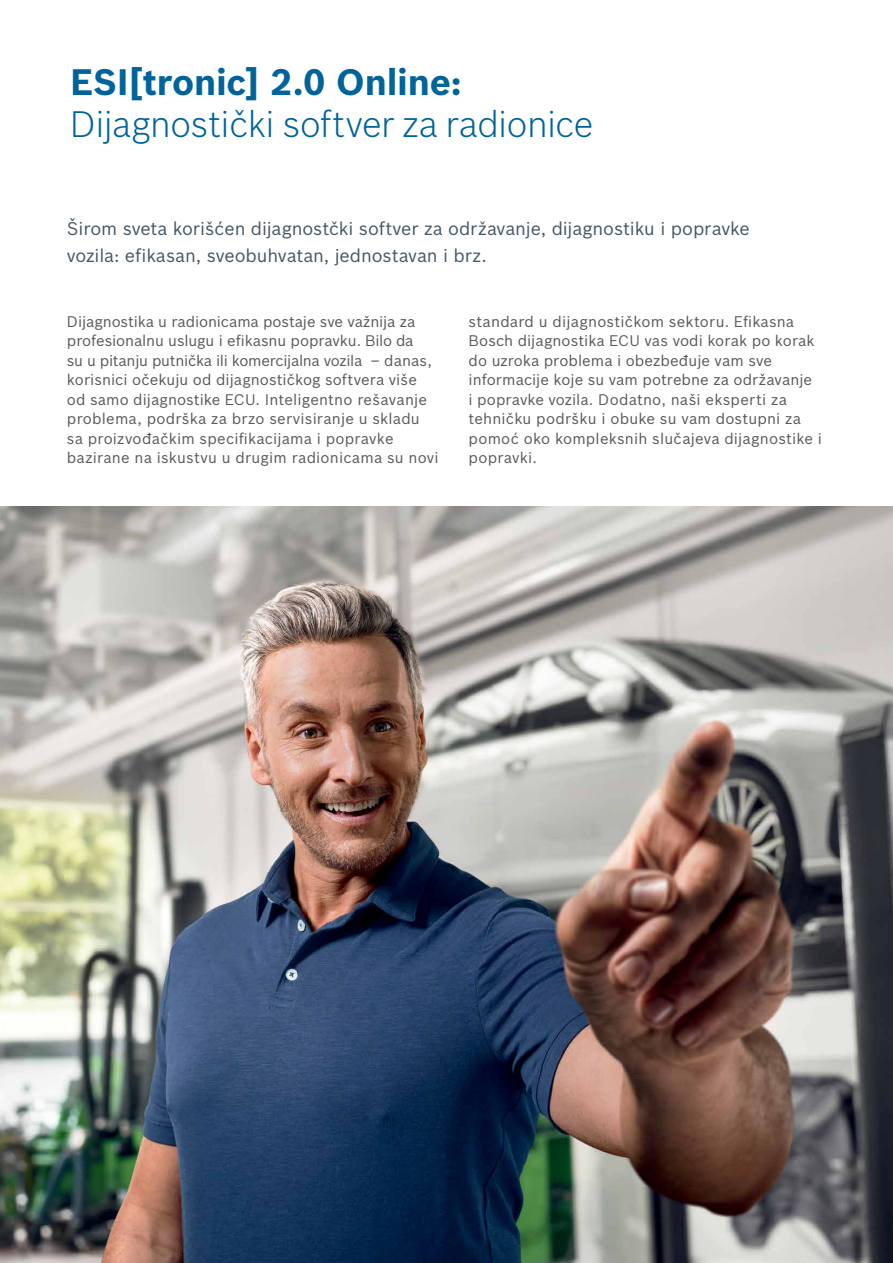
<style>
.page{position:relative;width:893px;height:1263px;background:#fff}
.page>*{position:absolute;margin:0;border:0;box-sizing:border-box;transform-origin:0 0}
.t1{font:300 36px "Bosch Sans";letter-spacing:-.01em;color:#00639a}
.t2{font:700 36px "Bosch Sans";letter-spacing:-.005em;color:#00639a}
.t3{font:18px/27px "Bosch Sans";letter-spacing:-.005em;color:#475765}
.t4{font:15px/19.5px "Bosch Sans";letter-spacing:.005em;color:#58595b}
</style>
<div class="page">
<img style="left:0;top:506px;width:893px;height:757px">
<h1 class="t2" style="left:70px;top:60px;width:393px">ESI[tronic] 2.0 Online:</h1>
<h1 class="t1" style="left:70px;top:102px;width:525px">Dijagnostički softver za radionice</h1>
<p class="t3" style="left:67px;top:215px;width:684px">Širom sveta korišćen dijagnostčki softver za održavanje, dijagnostiku i popravke vozila: efikasan, sveobuhvatan, jednostavan i brz.</p>
<p class="t4" style="left:67px;top:311px;width:373px">Dijagnostika u radionicama postaje sve važnija za profesionalnu uslugu i efikasnu popravku. Bilo da<br>su u pitanju putnička ili komercijalna vozila – danas, korisnici očekuju od dijagnostičkog softvera više od samo dijagnostike ECU. Inteligentno rešavanje problema, podrška za brzo servisiranje u skladu sa proizvođačkim specifikacijama i popravke bazirane na iskustvu u drugim radionicama su novi</p>
<p class="t4" style="left:469px;top:311px;width:355px">standard u dijagnostičkom sektoru. Efikasna Bosch dijagnostika ECU vas vodi korak po korak do uzroka problema i obezbeđuje vam sve informacije koje su vam potrebne za održavanje<br>i popravke vozila. Dodatno, naši eksperti za tehničku podršku i obuke su vam dostupni za pomoć oko kompleksnih slučajeva dijagnostike i popravki.</p>
</div>
